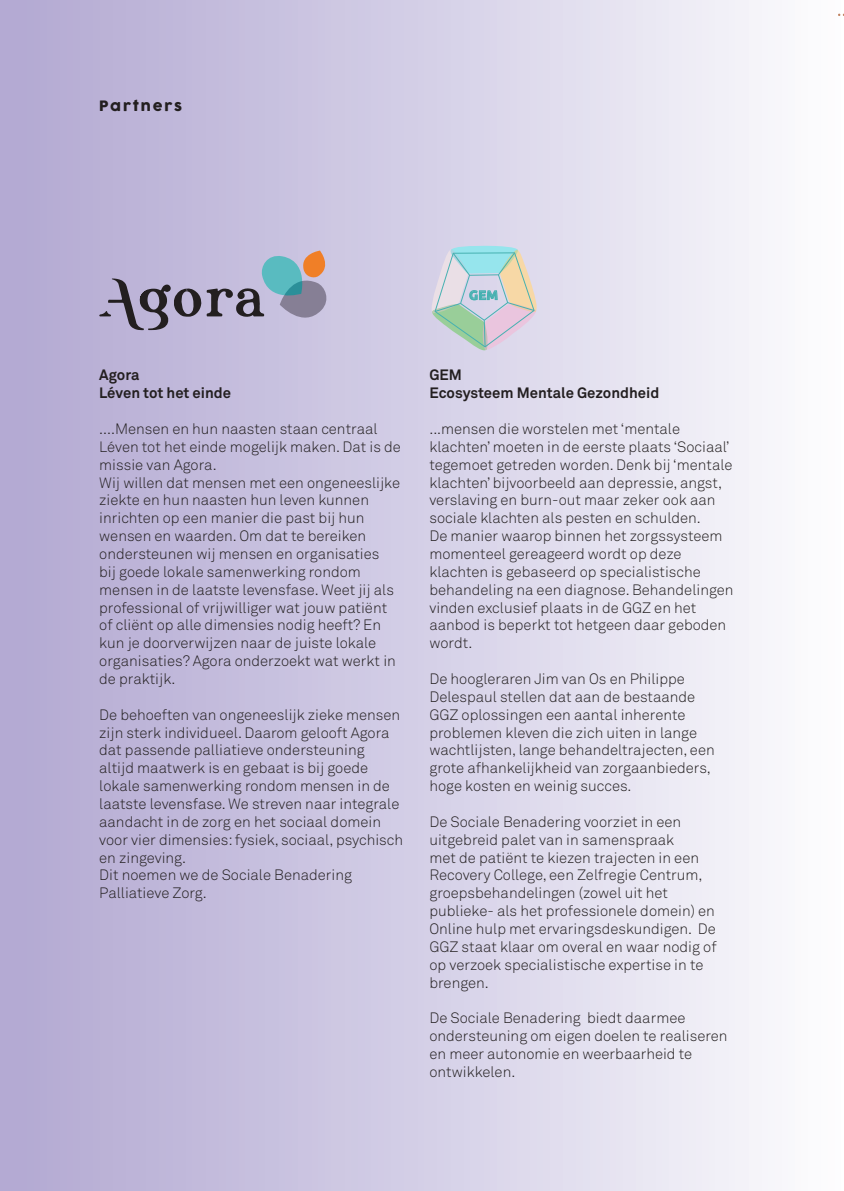
<style>
.page{position:relative;width:844px;height:1191px;background:#fff}
.page>*{position:absolute;margin:0;border:0;box-sizing:border-box;transform-origin:0 0}
.t1{font:21px "Minion Pro";color:#fff}
.t2{font:300 14.88px/17.8px "Akkurat Std";color:#231f20}
.t3{font:700 14.88px "Akkurat Std";color:#231f20}
.t4{font:14px "Cocogoose";letter-spacing:.125em;color:#231f20}
.t5{font:700 12.78px "Ubuntu";color:#46b1b1}
</style>
<div class="page">
<div style="left:0;top:1px;width:843px;height:1190px;background:linear-gradient(to right,#b0a6d1,#fbfbfd)"></div>
<svg style="left:429px;top:246px;width:109px;height:106px;background:#c8d3d5"></svg>
<svg style="left:99px;top:250px;width:233px;height:80px;background:#a6a3bb"></svg>
<p class="t4" style="left:99px;top:96px;width:84px">Partners</p>
<p class="t5" style="left:469px;top:287px;width:30px">GEM</p>
<p class="t3" style="left:99px;top:366px;width:42px">Agora</p>
<p class="t3" style="left:99px;top:384px;width:133px">Léven tot het einde</p>
<p class="t2" style="left:99px;top:420px;width:280px">....Mensen en hun naasten staan centraal</p>
<p class="t2" style="left:99px;top:438px;width:303px">Léven tot het einde mogelijk maken. Dat is de missie van Agora.</p>
<p class="t2" style="left:99px;top:473px;width:302px">Wij willen dat mensen met een ongeneeslijke ziekte en hun naasten hun leven kunnen inrichten op een manier die past bij hun wensen en waarden. Om dat te bereiken ondersteunen wij mensen en organisaties<br>bij goede lokale samenwerking rondom mensen in de laatste levensfase. Weet jij als professional of vrijwilliger wat jouw patiënt of cliënt op alle dimensies nodig heeft? En kun je doorverwijzen naar de juiste lokale organisaties? Agora onderzoekt wat werkt in de praktijk.</p>
<p class="t2" style="left:99px;top:705px;width:305px">De behoeften van ongeneeslijk zieke mensen zijn sterk individueel. Daarom gelooft Agora dat passende palliatieve ondersteuning altijd maatwerk is en gebaat is bij goede lokale samenwerking rondom mensen in de laatste levensfase. We streven naar integrale aandacht in de zorg en het sociaal domein voor vier dimensies: fysiek, sociaal, psychisch en zingeving.</p>
<p class="t2" style="left:99px;top:866px;width:254px">Dit noemen we de Sociale Benadering<br>Palliatieve Zorg.</p>
<p class="t3" style="left:429px;top:366px;width:34px">GEM</p>
<p class="t3" style="left:429px;top:384px;width:231px">Ecosysteem Mentale Gezondheid</p>
<p class="t2" style="left:429px;top:420px;width:304px">...mensen die worstelen met ‘mentale klachten’ moeten in de eerste plaats ‘Sociaal’ tegemoet getreden worden. Denk bij ‘mentale klachten’ bijvoorbeeld aan depressie, angst, verslaving en burn-out maar zeker ook aan sociale klachten als pesten en schulden.</p>
<p class="t2" style="left:429px;top:527px;width:305px">De manier waarop binnen het zorgssysteem momenteel gereageerd wordt op deze klachten is gebaseerd op specialistische behandeling na een diagnose. Behandelingen vinden exclusief plaats in de GGZ en het aanbod is beperkt tot hetgeen daar geboden wordt.</p>
<p class="t2" style="left:429px;top:670px;width:287px">De hoogleraren Jim van Os en Philippe Delespaul stellen dat aan de bestaande GGZ oplossingen een aantal inherente problemen kleven die zich uiten in lange wachtlijsten, lange behandeltrajecten, een grote afhankelijkheid van zorgaanbieders, hoge kosten en weinig succes.</p>
<p class="t2" style="left:429px;top:812px;width:288px">De Sociale Benadering voorziet in een uitgebreid palet van in samenspraak<br>met de patiënt te kiezen trajecten in een Recovery College, een Zelfregie Centrum, groepsbehandelingen (zowel uit het publieke- als het professionele domein) en Online hulp met ervaringsdeskundigen. De GGZ staat klaar om overal en waar nodig of op verzoek specialistische expertise in te brengen.</p>
<p class="t2" style="left:429px;top:1009px;width:299px">De Sociale Benadering biedt daarmee ondersteuning om eigen doelen te realiseren en meer autonomie en weerbaarheid te ontwikkelen.</p>
<p class="t1" style="left:836px;top:-5px;width:11px">..</p>
</div>
